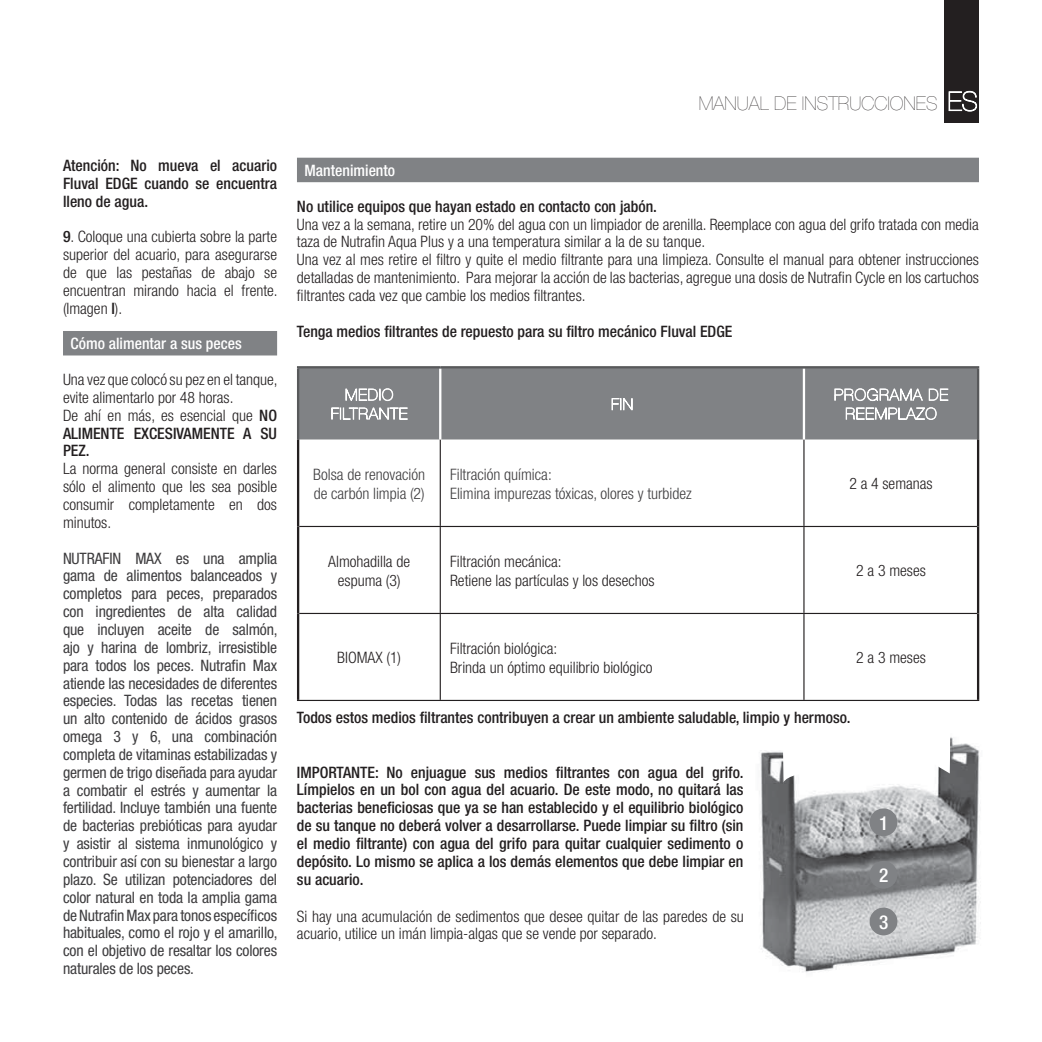
<style>
.page{position:relative;width:1042px;height:1042px;background:#fff}
.page>*{position:absolute;margin:0;border:0;box-sizing:border-box;transform-origin:0 0}
.t1{font:500 condensed 19.25px "Helvetica Neue";color:#fff}
.t2{font:200 19.07px "Helvetica Neue";color:#231f20}
.t3{font:300 condensed 15.75px/17.8px "Helvetica Neue";color:#231f20}
.t4{font:condensed 15.75px/17.8px "Helvetica Neue";letter-spacing:-.01em;color:#3e3d3f;text-align:justify}
.t5{font:500 condensed 15.75px/17.8px "Helvetica Neue";color:#231f20;text-align:justify}
.t6{font:300 condensed 15.75px/18.9px "Helvetica Neue";color:#3e3d3f}
.t7{font:500 condensed 15.75px "Helvetica Neue";color:#fff}
.s1{font-weight:500}
.s2{font-size:26.25px;color:#fff}
</style>
<div class="page">
<div style="left:63px;top:331px;width:214px;height:24px;background:#808285"></div>
<div style="left:297px;top:158px;width:682px;height:24px;background:#808285"></div>
<div style="left:945px;top:0;width:34px;height:122px;background:#231f20"></div>
<svg style="left:948px;top:91px;width:29px;height:20px"></svg>
<div style="left:299px;top:368px;width:678px;height:71px;background:#808285"></div>
<hr style="left:440px;top:439px;width:1px;height:87px;background:#231f20">
<hr style="left:803px;top:439px;width:1px;height:87px;background:#231f20">
<hr style="left:299px;top:526px;width:505px;height:1px;background:#231f20">
<hr style="left:440px;top:527px;width:1px;height:86px;background:#231f20">
<hr style="left:804px;top:526px;width:173px;height:1px;background:#231f20">
<hr style="left:803px;top:527px;width:1px;height:86px;background:#231f20">
<hr style="left:299px;top:613px;width:505px;height:1px;background:#231f20">
<hr style="left:440px;top:614px;width:1px;height:86px;background:#231f20">
<hr style="left:804px;top:613px;width:173px;height:1px;background:#231f20">
<hr style="left:803px;top:614px;width:1px;height:86px;background:#231f20">
<hr style="left:297px;top:700px;width:682px;height:1px;background:#231f20">
<hr style="left:439px;top:368px;width:2px;height:71px;background:#fff">
<hr style="left:803px;top:368px;width:2px;height:71px;background:#fff">
<hr style="left:297px;top:366px;width:143px;height:2px;background:#58595b">
<hr style="left:297px;top:368px;width:2px;height:71px;background:#58595b">
<hr style="left:440px;top:366px;width:539px;height:2px;background:#58595b">
<hr style="left:977px;top:368px;width:2px;height:71px;background:#58595b">
<hr style="left:297px;top:439px;width:2px;height:87px;background:#231f20">
<hr style="left:977px;top:439px;width:2px;height:87px;background:#231f20">
<hr style="left:297px;top:526px;width:2px;height:87px;background:#231f20">
<hr style="left:977px;top:526px;width:2px;height:87px;background:#231f20">
<hr style="left:297px;top:613px;width:2px;height:87px;background:#231f20">
<hr style="left:977px;top:613px;width:2px;height:87px;background:#231f20">
<svg style="left:331px;top:385px;width:77px;height:37px;background:#9a9c9e"></svg>
<svg style="left:611px;top:396px;width:22px;height:16px"></svg>
<svg style="left:834px;top:384px;width:115px;height:39px;background:#9a9c9e"></svg>
<div style="left:925px;top:407px;width:11px;height:13px;border:1px solid #fff;border-radius:50%"></div>
<img style="left:759px;top:737px;width:222px;height:236px">
<div style="left:869px;top:808px;width:28px;height:28px;background:#808285;border-radius:50%"></div>
<div style="left:869px;top:861px;width:28px;height:27px;background:#808285;border-radius:50%"></div>
<div style="left:869px;top:907px;width:28px;height:28px;background:#808285;border-radius:50%"></div>
<p class="t5" style="left:63px;top:158px;width:216px">Atención: No mueva el acuario Fluval EDGE cuando se encuentra lleno de agua.</p>
<p class="t3" style="left:63px;top:229px;width:216px;text-align:justify"><span class="s1">9</span>. Coloque una cubierta sobre la parte superior del acuario, para asegurarse de que las pestañas de abajo se encuentran mirando hacia el frente. (Imagen <span class="s1">I</span>).</p>
<p class="t7" style="left:71px;top:338px;width:173px">Cómo alimentar a sus peces</p>
<p class="t3" style="left:63px;top:372px;width:216px">Una vez que colocó su pez en el tanque, evite alimentarlo por 48 horas.<br>De ahí en más, es esencial que <span class="s1">NO<br>ALIMENTE EXCESIVAMENTE A SU<br>PEZ.</span></p>
<p class="t3" style="left:63px;top:461px;width:216px;text-align:justify">La norma general consiste en darles sólo el alimento que les sea posible consumir completamente en dos minutos.</p>
<p class="t4" style="left:63px;top:550px;width:216px">NUTRAFIN MAX es una amplia gama de alimentos balanceados y completos para peces, preparados con ingredientes de alta calidad que incluyen aceite de salmón, ajo y harina de lombriz, irresistible para todos los peces. Nutrafin Max atiende las necesidades de diferentes especies. Todas las recetas tienen un alto contenido de ácidos grasos omega 3 y 6, una combinación completa de vitaminas estabilizadas y germen de trigo diseñada para ayudar a combatir el estrés y aumentar la fertilidad. Incluye también una fuente de bacterias prebióticas para ayudar y asistir al sistema inmunológico y contribuir así con su bienestar a largo plazo. Se utilizan potenciadores del color natural en toda la amplia gama de Nutrafin Max para tonos específicos habituales, como el rojo y el amarillo, con el objetivo de resaltar los colores naturales de los peces.</p>
<p class="t2" style="left:699px;top:96px;width:281px">MANUAL DE INSTRUCCIONES <span class="s2">ES</span></p>
<p class="t7" style="left:304px;top:165px;width:92px">Mantenimiento</p>
<p class="t5" style="left:297px;top:199px;width:361px">No utilice equipos que hayan estado en contacto con jabón.</p>
<p class="t3" style="left:297px;top:216px;width:683px">Una vez a la semana, retire un 20% del agua con un limpiador de arenilla. Reemplace con agua del grifo tratada con media taza de Nutrafin Aqua Plus y a una temperatura similar a la de su tanque.<br>Una vez al mes retire el filtro y quite el medio filtrante para una limpieza. Consulte el manual para obtener instrucciones detalladas de mantenimiento. Para mejorar la acción de las bacterias, agregue una dosis de Nutrafin Cycle en los cartuchos filtrantes cada vez que cambie los medios filtrantes.</p>
<p class="t5" style="left:297px;top:324px;width:437px">Tenga medios filtrantes de repuesto para su filtro mecánico Fluval EDGE</p>
<p class="t6" style="left:313px;top:466px;width:113px">Bolsa de renovación de carbón limpia (2)</p>
<p class="t6" style="left:450px;top:466px;width:243px">Filtración química:<br>Elimina impurezas tóxicas, olores y turbidez</p>
<p class="t3" style="left:849px;top:476px;width:85px">2 a 4 semanas</p>
<p class="t3" style="left:328px;top:553px;width:83px;line-height:18.9px;text-align:center">Almohadilla de espuma (3)</p>
<p class="t3" style="left:450px;top:553px;width:206px;line-height:18.9px">Filtración mecánica:<br>Retiene las partículas y los desechos</p>
<p class="t3" style="left:856px;top:563px;width:71px">2 a 3 meses</p>
<p class="t3" style="left:337px;top:650px;width:65px">BIOMAX (1)</p>
<p class="t3" style="left:450px;top:640px;width:204px;line-height:18.9px">Filtración biológica:<br>Brinda un óptimo equilibrio biológico</p>
<p class="t3" style="left:856px;top:650px;width:71px">2 a 3 meses</p>
<p class="t5" style="left:297px;top:709px;width:555px">Todos estos medios filtrantes contribuyen a crear un ambiente saludable, limpio y hermoso.</p>
<p class="t5" style="left:297px;top:764px;width:448px">IMPORTANTE: No enjuague sus medios filtrantes con agua del grifo.<br>Límpielos en un bol con agua del acuario. De este modo, no quitará las bacterias beneficiosas que ya se han establecido y el equilibrio biológico de su tanque no deberá volver a desarrollarse. Puede limpiar su filtro (sin el medio filtrante) con agua del grifo para quitar cualquier sedimento o depósito. Lo mismo se aplica a los demás elementos que debe limpiar en su acuario.</p>
<p class="t3" style="left:297px;top:908px;width:448px">Si hay una acumulación de sedimentos que desee quitar de las paredes de su acuario, utilice un imán limpia-algas que se vende por separado.</p>
<p class="t1" style="left:879px;top:816px;width:11px">1</p>
<p class="t1" style="left:879px;top:869px;width:11px">2</p>
<p class="t1" style="left:879px;top:915px;width:11px">3</p>
</div>
